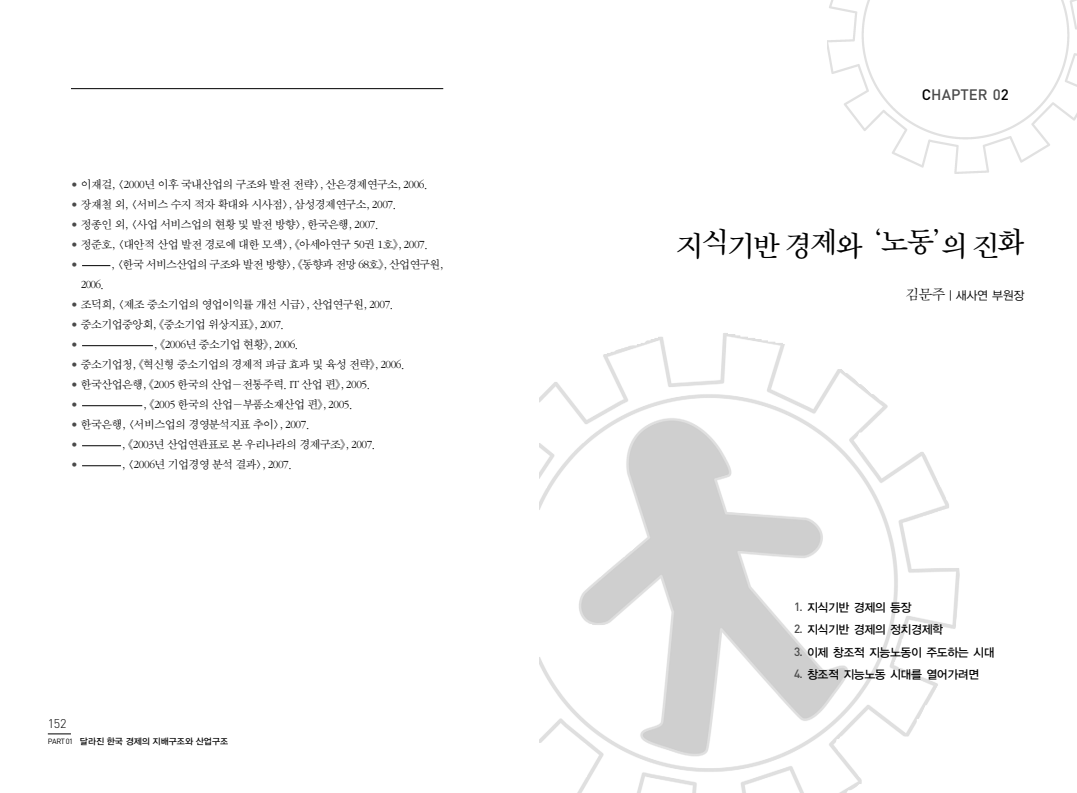
<style>
.page{position:relative;width:1077px;height:793px;background:#fff}
.page>*{position:absolute;margin:0;border:0;box-sizing:border-box;transform-origin:0 0}
.t1{font:30px "Sand Tm";letter-spacing:-.035em;color:#000}
.t2{font:500 15px "DIN";color:#4b4b4b}
.t3{font:300 12.5px "DIN";color:#000}
.t4{font:11.88px "Sand Sm";letter-spacing:-.035em;color:#000}
.t5{font:11.88px "YGO13";letter-spacing:-.095em;color:#000}
.t6{font:11.88px "YGO12";letter-spacing:-.095em;color:#000}
.t7{font:8.75px "YGO13";letter-spacing:-.075em;color:#000}
.t8{font:8.12px "Sand Sm";color:#4b4b4b}
.s1{font-size:8.12px;color:#4b4b4b}
.s2{font-family:"DIN";font-size:7.5px}
.s3{color:#000}
.s4{font-family:"Sand Sm";font-size:15px}
.s5{font-family:"DIN";font-weight:500;color:#4b4b4b}
</style>
<div class="page">
<hr style="left:82px;top:465px;width:39px;height:1px;background:#000">
<hr style="left:82px;top:445px;width:39px;height:1px;background:#000">
<hr style="left:82px;top:405px;width:60px;height:1px;background:#000">
<hr style="left:82px;top:345px;width:71px;height:1px;background:#000">
<svg style="left:82px;top:265px;width:28px;height:1px"></svg>
<svg style="left:48px;top:733px;width:23px;height:1px"></svg>
<img style="left:539px;top:333px;width:420px;height:459px">
<img style="left:827px;top:0;width:249px;height:173px">
<hr style="left:71px;top:88px;width:372px;height:1px;background:#000">
<p class="t4" style="left:71px;top:179px;width:358px"><span class="s1">●</span> 이재걸, &lt;2000년 이후 국내산업의 구조와 발전 전략&gt;, 산은경제연구소, 2006.</p>
<p class="t4" style="left:71px;top:199px;width:327px"><span class="s1">●</span> 장재철 외, &lt;서비스 수지 적자 확대와 시사점&gt;, 삼성경제연구소, 2007.</p>
<p class="t4" style="left:71px;top:219px;width:309px"><span class="s1">●</span> 정종인 외, &lt;사업 서비스업의 현황 및 발전 방향&gt;, 한국은행, 2007.</p>
<p class="t4" style="left:71px;top:239px;width:359px"><span class="s1">●</span> 정준호, &lt;대안적 산업 발전 경로에 대한 모색&gt;, 《아세아연구 50권 1호》, 2007.</p>
<p class="t8" style="left:71px;top:261px;width:9px">●</p>
<p class="t4" style="left:111px;top:259px;width:333px">, &lt;한국 서비스산업의 구조와 발전 방향&gt;, 《동향과 전망 68호》, 산업연구원,</p>
<p class="t4" style="left:81px;top:279px;width:25px">2006.</p>
<p class="t4" style="left:71px;top:299px;width:324px"><span class="s1">●</span> 조덕희, &lt;제조 중소기업의 영업이익률 개선 시급&gt;, 산업연구원, 2007.</p>
<p class="t4" style="left:71px;top:319px;width:215px"><span class="s1">●</span> 중소기업중앙회, 《중소기업 위상지표》, 2007.</p>
<p class="t8" style="left:71px;top:341px;width:9px">●</p>
<p class="t4" style="left:154px;top:339px;width:146px">, 《2006년 중소기업 현황》, 2006.</p>
<p class="t4" style="left:71px;top:359px;width:335px"><span class="s1">●</span> 중소기업청, 《혁신형 중소기업의 경제적 파급 효과 및 육성 전략》, 2006.</p>
<p class="t4" style="left:71px;top:379px;width:301px"><span class="s1">●</span> 한국산업은행, 《2005 한국의 산업－전통주력. IT 산업 편》, 2005.</p>
<p class="t8" style="left:71px;top:401px;width:9px">●</p>
<p class="t4" style="left:143px;top:399px;width:211px">, 《2005 한국의 산업－부품소재산업 편》, 2005.</p>
<p class="t4" style="left:71px;top:419px;width:240px"><span class="s1">●</span> 한국은행, &lt;서비스업의 경영분석지표 추이&gt;, 2007.</p>
<p class="t8" style="left:71px;top:441px;width:9px">●</p>
<p class="t4" style="left:122px;top:439px;width:255px">, 《2003년 산업연관표로 본 우리나라의 경제구조》, 2007.</p>
<p class="t8" style="left:71px;top:461px;width:9px">●</p>
<p class="t4" style="left:122px;top:459px;width:172px">, &lt;2006년 기업경영 분석 결과&gt;, 2007.</p>
<p class="t3" style="left:48px;top:718px;width:20px">152</p>
<p class="t7" style="left:48px;top:737px;width:182px"><span class="s2">PART 01</span> 달라진 한국 경제의 지배구조와 산업구조</p>
<p class="t2" style="left:921px;top:90px;width:88px"><span class="s3">C</span>HAPTER 0<span class="s3">2</span></p>
<h1 class="t1" style="left:675px;top:230px;width:350px">지식기반 경제와‘노동’의 진화</h1>
<p class="t6" style="left:905px;top:289px;width:121px"><span class="s4">김문주</span>｜새사연 부원장</p>
<p class="t5" style="left:794px;top:601px;width:119px"><span class="s5">1.</span> 지식기반 경제의 등장</p>
<p class="t5" style="left:794px;top:624px;width:151px"><span class="s5">2.</span> 지식기반 경제의 정치경제학</p>
<p class="t5" style="left:794px;top:646px;width:202px"><span class="s5">3.</span> 이제 창조적 지능노동이 주도하는 시대</p>
<p class="t5" style="left:794px;top:669px;width:187px"><span class="s5">4.</span> 창조적 지능노동 시대를 열어가려면</p>
</div>
